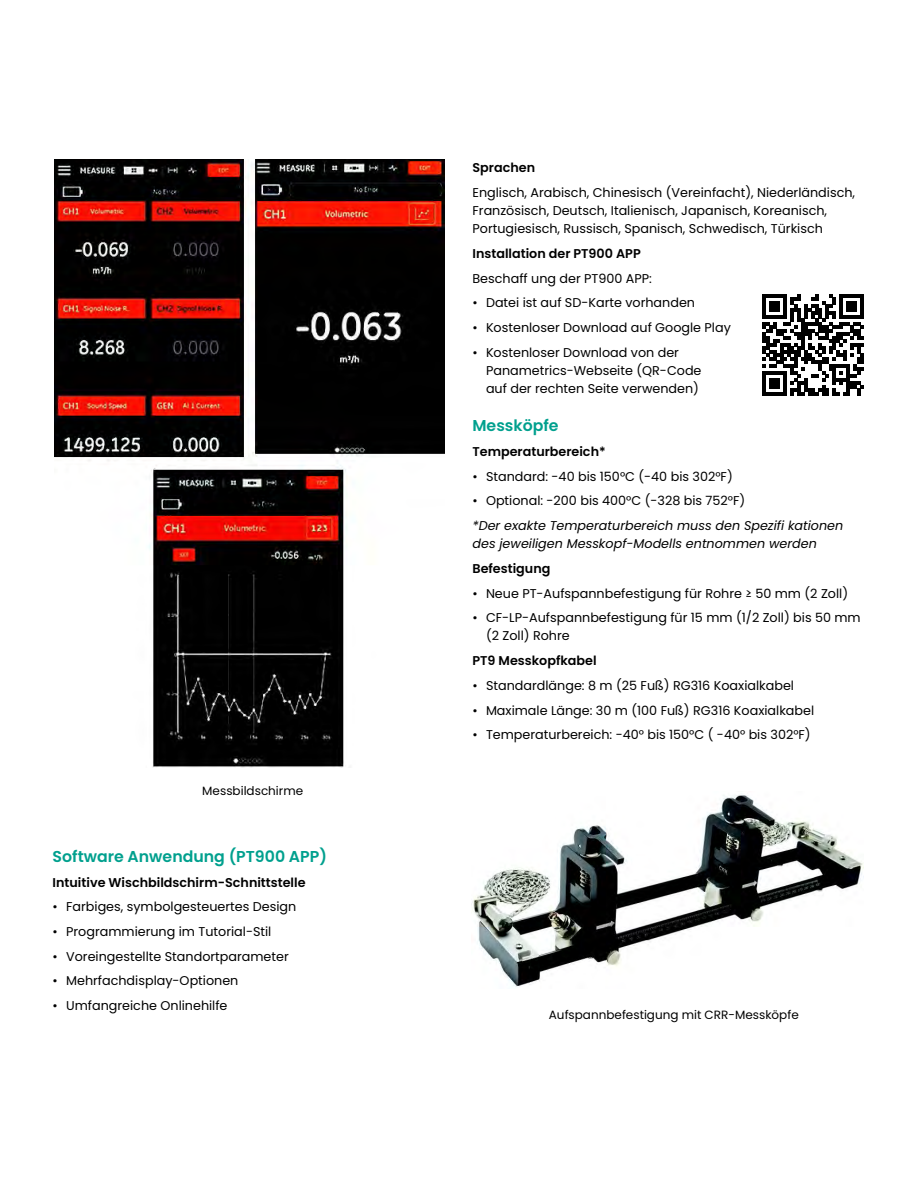
<style>
.page{position:relative;width:918px;height:1188px;background:#fff}
.page>*{position:absolute;margin:0;border:0;box-sizing:border-box;transform-origin:0 0}
.t1{font:600 15.75px "Poppins";color:#00a08e}
.t2{font:12.75px/18px "Poppins";color:#000}
.t3{font:600 12.75px "Poppins";color:#000}
.t4{font:italic 12.75px/18px "Poppins";color:#000}
.t5{font:12px "Poppins";color:#000}
</style>
<div class="page">
<img style="left:54px;top:159px;width:391px;height:608px">
<img style="left:472px;top:794px;width:392px;height:193px">
<svg style="left:763px;top:294px;width:101px;height:101px"></svg>
<p class="t5" style="left:202px;top:784px;width:102px">Messbildschirme</p>
<p class="t1" style="left:53px;top:847px;width:276px">Software Anwendung (PT900 APP)</p>
<p class="t3" style="left:53px;top:875px;width:254px">Intuitive Wischbildschirm-Schnittstelle</p>
<p class="t2" style="left:53px;top:898px;width:245px">• Farbiges, symbolgesteuertes Design</p>
<p class="t2" style="left:53px;top:923px;width:220px">• Programmierung im Tutorial-Stil</p>
<p class="t2" style="left:53px;top:947px;width:238px">• Voreingestellte Standortparameter</p>
<p class="t2" style="left:53px;top:972px;width:187px">• Mehrfachdisplay-Optionen</p>
<p class="t2" style="left:53px;top:997px;width:176px">• Umfangreiche Onlinehilfe</p>
<p class="t3" style="left:473px;top:161px;width:64px">Sprachen</p>
<p class="t2" style="left:473px;top:184px;width:384px">Englisch, Arabisch, Chinesisch (Vereinfacht), Niederländisch,<br>Französisch, Deutsch, Italienisch, Japanisch, Koreanisch,<br>Portugiesisch, Russisch, Spanisch, Schwedisch, Türkisch</p>
<p class="t3" style="left:473px;top:246px;width:170px">Installation der PT900 APP</p>
<p class="t2" style="left:473px;top:269px;width:181px">Beschaff ung der PT900 APP:</p>
<p class="t2" style="left:473px;top:294px;width:224px">• Datei ist auf SD-Karte vorhanden</p>
<p class="t2" style="left:473px;top:319px;width:260px">• Kostenloser Download auf Google Play</p>
<p class="t2" style="left:486px;top:343px;width:217px;text-indent:-14px">• Kostenloser Download von der<br>Panametrics-Webseite (QR-Code auf der rechten Seite verwenden)</p>
<p class="t1" style="left:472px;top:416px;width:88px">Messköpfe</p>
<p class="t3" style="left:472px;top:444px;width:135px">Temperaturbereich*</p>
<p class="t2" style="left:472px;top:467px;width:262px">• Standard: -40 bis 150°C (-40 bis 302°F)</p>
<p class="t2" style="left:472px;top:492px;width:274px">• Optional: -200 bis 400°C (-328 bis 752°F)</p>
<p class="t4" style="left:472px;top:517px;width:372px">*Der exakte Temperaturbereich muss den Spezifi kationen des jeweiligen Messkopf-Modells entnommen werden</p>
<p class="t3" style="left:472px;top:561px;width:79px">Befestigung</p>
<p class="t2" style="left:472px;top:584px;width:377px">• Neue PT-Aufspannbefestigung für Rohre ≥ 50 mm (2 Zoll)</p>
<p class="t2" style="left:486px;top:609px;width:376px;text-indent:-14px">• CF-LP-Aufspannbefestigung für 15 mm (1/2 Zoll) bis 50 mm (2 Zoll) Rohre</p>
<p class="t3" style="left:472px;top:653px;width:126px">PT9 Messkopfkabel</p>
<p class="t2" style="left:472px;top:676px;width:323px">• Standardlänge: 8 m (25 Fuß) RG316 Koaxialkabel</p>
<p class="t2" style="left:472px;top:701px;width:343px">• Maximale Länge: 30 m (100 Fuß) RG316 Koaxialkabel</p>
<p class="t2" style="left:472px;top:726px;width:340px">• Temperaturbereich: -40° bis 150°C ( -40° bis 302°F)</p>
<p class="t5" style="left:549px;top:1008px;width:251px">Aufspannbefestigung mit CRR-Messköpfe</p>
</div>
